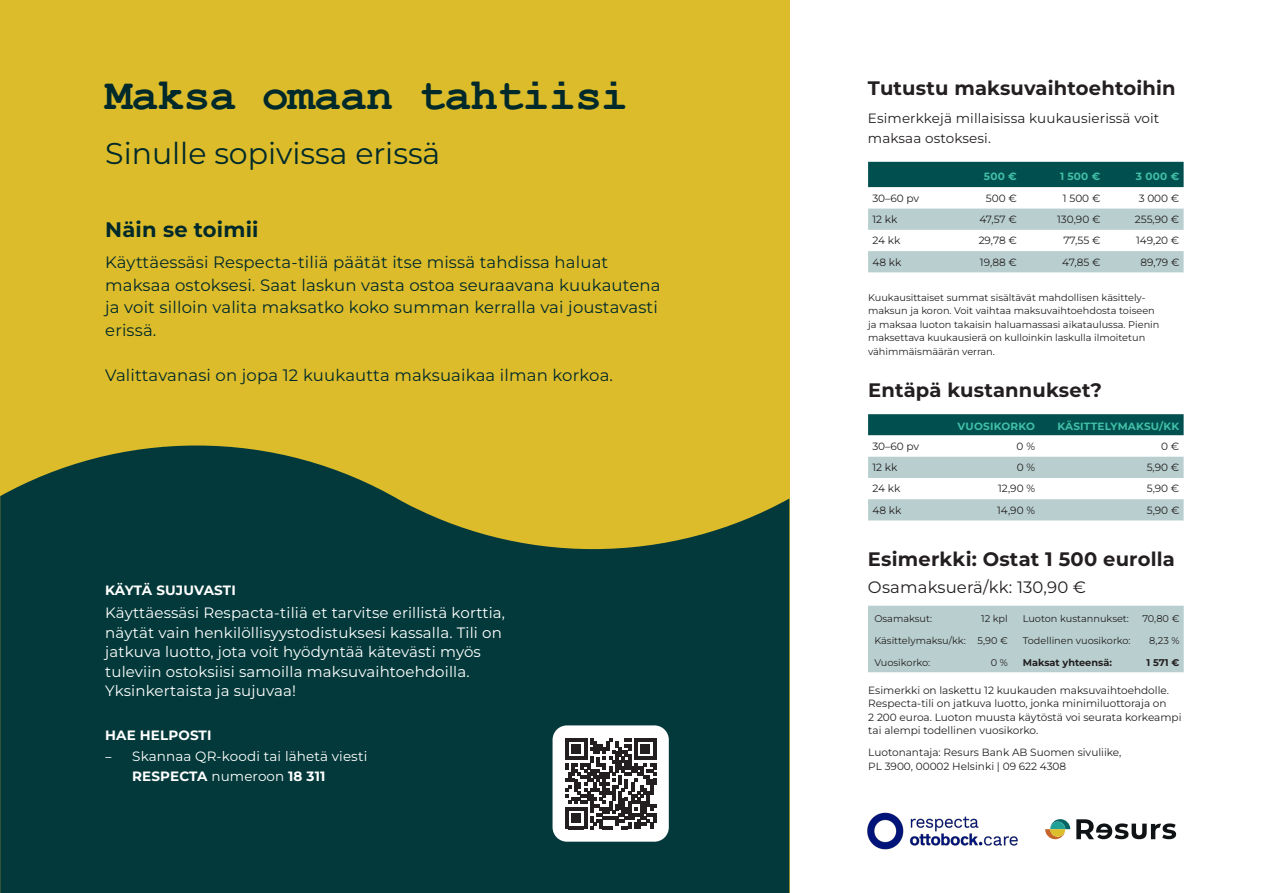
<style>
.page{position:relative;width:1263px;height:893px;background:#fff}
.page>*{position:absolute;margin:0;border:0;box-sizing:border-box;transform-origin:0 0}
.t1{font:700 45px "Courier New";letter-spacing:-.02em;color:#00292b}
.t2{font:30px "Montserrat";color:#00292b}
.t3{font:700 21px "Montserrat";letter-spacing:.01em;color:#00292b}
.t4{font:700 19.5px "Montserrat";letter-spacing:.01em;color:#231f20}
.t5{font:16.5px/22.5px "Montserrat";letter-spacing:.01em;color:#00292b}
.t6{font:16.5px "Montserrat";letter-spacing:.01em;color:#231f20}
.t7{font:15px/19.5px "Montserrat";letter-spacing:.01em;color:#fff}
.t8{font:13.5px/19.5px "Montserrat";letter-spacing:.01em;color:#231f20}
.t9{font:13.5px/19.5px "Montserrat";letter-spacing:.01em;color:#fff}
.t10{font:700 13.5px "Montserrat";letter-spacing:.01em;color:#fff}
.t11{font:10.5px/13.5px "Montserrat";color:#231f20}
.t12{font:700 10.5px "Montserrat";letter-spacing:.02em;color:#41bfa8}
.t13{font:9.75px/13.5px "Montserrat";color:#231f20}
.t14{font:700 9.75px "Montserrat";color:#231f20}
.s1{font-family:"Myriad Pro"}
.s2{font-weight:700}
</style>
<div class="page">
<div style="left:0;top:0;width:789px;height:893px;background:#dcbc2a"></div>
<svg style="left:0;top:445px;width:789px;height:448px;background:#1d4838"></svg>
<div style="left:552px;top:725px;width:117px;height:117px;background:#fff;border-radius:14px"></div>
<svg style="left:565px;top:738px;width:91px;height:91px"></svg>
<svg style="left:868px;top:162px;width:315px;height:110px"></svg>
<div style="left:868px;top:606px;width:316px;height:66px;background:#b9cfcf"></div>
<svg style="left:868px;top:414px;width:315px;height:106px"></svg>
<svg style="left:1076px;top:819px;width:100px;height:20px"></svg>
<svg style="left:1045px;top:819px;width:25px;height:20px"></svg>
<img style="left:867px;top:812px;width:151px;height:38px">
<h1 class="t1" style="left:105px;top:67px;width:524px">Maksa omaan tahtiisi</h1>
<h2 class="t2" style="left:105px;top:134px;width:337px">Sinulle sopivissa erissä</h2>
<h3 class="t3" style="left:105px;top:216px;width:155px">Näin se toimii</h3>
<h3 class="t5" style="left:105px;top:251px;width:557px">Käyttäessäsi Respecta-tiliä päätät itse missä tahdissa haluat maksaa ostoksesi. Saat laskun vasta ostoa seuraavana kuukautena ja voit silloin valita maksatko koko summan kerralla vai joustavasti erissä.</h3>
<h3 class="t5" style="left:105px;top:363px;width:509px">Valittavanasi on jopa 12 kuukautta maksuaikaa ilman korkoa.</h3>
<p class="t10" style="left:105px;top:581px;width:132px">KÄYTÄ SUJUVASTI</p>
<p class="t7" style="left:105px;top:603px;width:401px">Käyttäessäsi Respacta-tiliä et tarvitse erillistä korttia, näytät vain henkilöllisyystodistuksesi kassalla. Tili on jatkuva luotto, jota voit hyödyntää kätevästi myös tuleviin ostoksiisi samoilla maksuvaihtoehdoilla.<br>Yksinkertaista ja sujuvaa!</p>
<p class="t10" style="left:105px;top:726px;width:108px">HAE HELPOSTI</p>
<p class="t9" style="left:132px;top:746px;width:237px;text-indent:-27px"><span class="s1">–</span> Skannaa QR-koodi tai lähetä viesti<br><span class="s2">RESPECTA</span> numeroon <span class="s2">18 311</span></p>
<h3 class="t4" style="left:868px;top:76px;width:309px">Tutustu maksuvaihtoehtoihin</h3>
<p class="t8" style="left:868px;top:109px;width:293px">Esimerkkejä millaisissa kuukausierissä voit maksaa ostoksesi.</p>
<p class="t12" style="left:984px;top:169px;width:34px">500 €</p>
<p class="t12" style="left:1060px;top:169px;width:42px">1 500 €</p>
<p class="t12" style="left:1136px;top:169px;width:45px">3 000 €</p>
<p class="t11" style="left:872px;top:191px;width:48px">30–60 pv</p>
<p class="t11" style="left:986px;top:191px;width:33px">500 €</p>
<p class="t11" style="left:1063px;top:191px;width:39px">1 500 €</p>
<p class="t11" style="left:1139px;top:191px;width:42px">3 000 €</p>
<p class="t11" style="left:872px;top:212px;width:27px">12 kk</p>
<p class="t11" style="left:979px;top:212px;width:39px">47,57 €</p>
<p class="t11" style="left:1057px;top:212px;width:45px">130,90 €</p>
<p class="t11" style="left:1135px;top:212px;width:46px">255,90 €</p>
<p class="t11" style="left:872px;top:234px;width:30px">24 kk</p>
<p class="t11" style="left:979px;top:234px;width:40px">29,78 €</p>
<p class="t11" style="left:1063px;top:234px;width:39px">77,55 €</p>
<p class="t11" style="left:1136px;top:234px;width:45px">149,20 €</p>
<p class="t11" style="left:872px;top:255px;width:31px">48 kk</p>
<p class="t11" style="left:980px;top:255px;width:38px">19,88 €</p>
<p class="t11" style="left:1062px;top:255px;width:40px">47,85 €</p>
<p class="t11" style="left:1140px;top:255px;width:40px">89,79 €</p>
<p class="t13" style="left:868px;top:290px;width:293px">Kuukausittaiset summat sisältävät mahdollisen käsittely&shy;maksun ja koron. Voit vaihtaa maksuvaihtoehdosta toiseen ja maksaa luoton takaisin haluamassasi aikataulussa. Pienin maksettava kuukausierä on kulloinkin laskulla ilmoitetun vähimmäismäärän verran.</p>
<h3 class="t4" style="left:868px;top:377px;width:235px">Entäpä kustannukset?</h3>
<p class="t12" style="left:957px;top:419px;width:79px">VUOSIKORKO</p>
<p class="t12" style="left:1057px;top:419px;width:123px">KÄSITTELYMAKSU/KK</p>
<p class="t11" style="left:872px;top:439px;width:48px">30–60 pv</p>
<p class="t11" style="left:1017px;top:439px;width:20px">0 %</p>
<p class="t11" style="left:1161px;top:439px;width:20px">0 €</p>
<p class="t11" style="left:872px;top:460px;width:27px">12 kk</p>
<p class="t11" style="left:1017px;top:460px;width:20px">0 %</p>
<p class="t11" style="left:1147px;top:460px;width:34px">5,90 €</p>
<p class="t11" style="left:872px;top:482px;width:30px">24 kk</p>
<p class="t11" style="left:998px;top:482px;width:38px">12,90 %</p>
<p class="t11" style="left:1147px;top:482px;width:34px">5,90 €</p>
<p class="t11" style="left:872px;top:503px;width:31px">48 kk</p>
<p class="t11" style="left:997px;top:503px;width:39px">14,90 %</p>
<p class="t11" style="left:1147px;top:503px;width:34px">5,90 €</p>
<h3 class="t4" style="left:868px;top:546px;width:308px">Esimerkki: Ostat 1 500 eurolla</h3>
<h3 class="t6" style="left:868px;top:576px;width:220px">Osamaksuerä/kk: 130,90 €</h3>
<p class="t13" style="left:874px;top:611px;width:59px">Osamaksut:</p>
<p class="t13" style="left:981px;top:611px;width:28px">12 kpl</p>
<p class="t13" style="left:1023px;top:611px;width:108px">Luoton kustannukset:</p>
<p class="t13" style="left:1142px;top:611px;width:39px">70,80 €</p>
<p class="t13" style="left:874px;top:633px;width:135px">Käsittelymaksu/kk: 5,90 €</p>
<p class="t13" style="left:1023px;top:633px;width:109px">Todellinen vuosikorko:</p>
<p class="t13" style="left:1149px;top:633px;width:32px">8,23 %</p>
<p class="t13" style="left:874px;top:655px;width:57px">Vuosikorko:</p>
<p class="t13" style="left:991px;top:655px;width:19px">0 %</p>
<p class="t14" style="left:1023px;top:656px;width:91px">Maksat yhteensä:</p>
<p class="t14" style="left:1146px;top:656px;width:34px">1 571 €</p>
<p class="t11" style="left:868px;top:683px;width:315px">Esimerkki on laskettu 12 kuukauden maksuvaihtoehdolle.<br>Respecta-tili on jatkuva luotto, jonka minimiluottoraja on<br>2 200 euroa. Luoton muusta käytöstä voi seurata korkeampi tai alempi todellinen vuosikorko.</p>
<p class="t11" style="left:868px;top:745px;width:255px">Luotonantaja: Resurs Bank AB Suomen sivuliike,<br>PL 3900, 00002 Helsinki | 09 622 4308</p>
</div>
